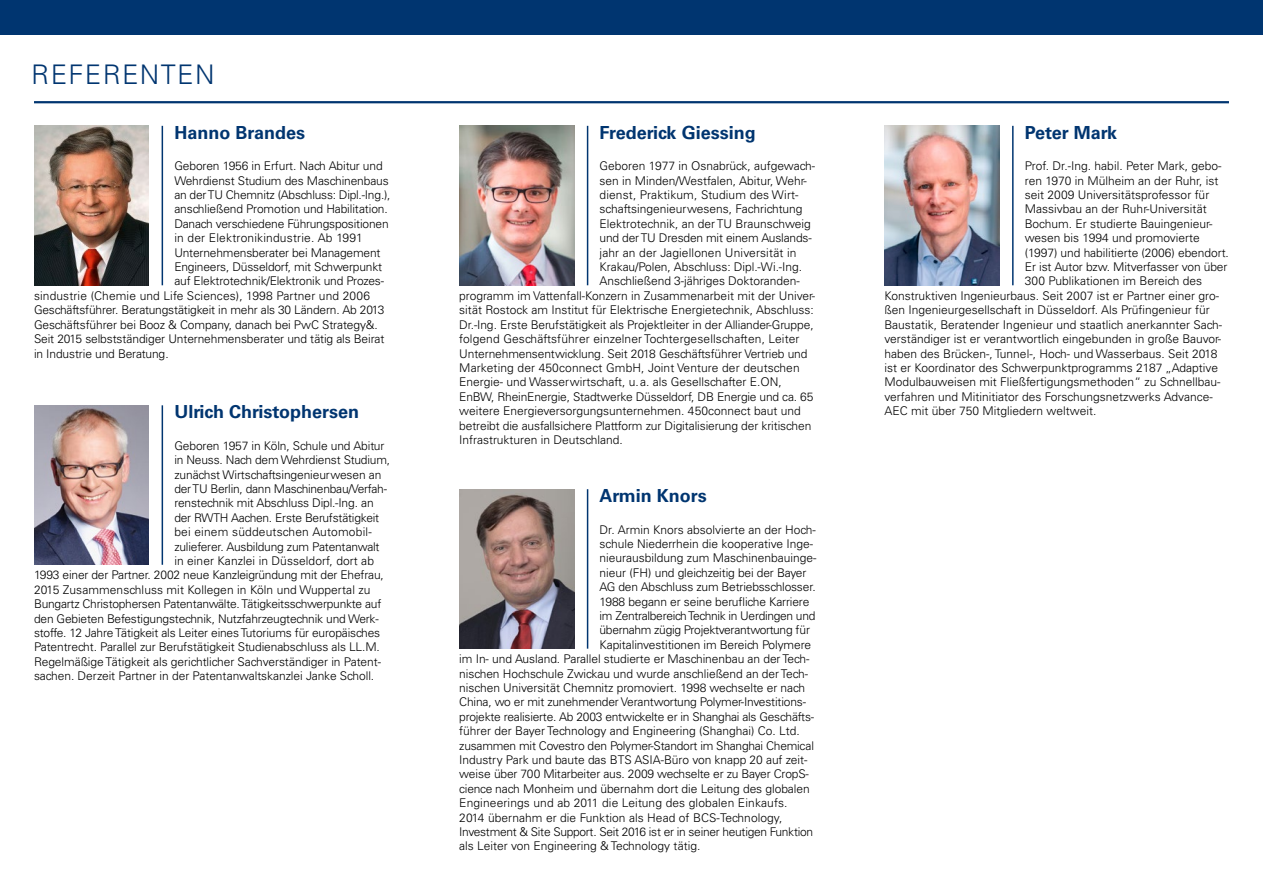
<style>
.page{position:relative;width:1263px;height:893px;background:#fff}
.page>*{position:absolute;margin:0;border:0;box-sizing:border-box;transform-origin:0 0}
.t1{font:300 27px "Univers LT Std";letter-spacing:.05em;color:#003570}
.t2{font:700 18px "Univers LT Std";color:#003570}
.t3{font:300 12px "Univers LT Std";letter-spacing:-.01em;color:#000}
.t4{font:300 12px "Univers LT Std";letter-spacing:.01em;color:#000}
.t5{font:300 12px "Univers LT Std";letter-spacing:.015em;color:#000}
</style>
<div class="page">
<div style="left:0;top:0;width:1263px;height:34px;background:#003570"></div>
<hr style="left:34px;top:101px;width:1195px;height:2px;background:#003570">
<img style="left:459px;top:489px;width:115px;height:160px">
<img style="left:459px;top:126px;width:115px;height:159px">
<img style="left:34px;top:405px;width:115px;height:160px">
<img style="left:884px;top:126px;width:115px;height:159px">
<img style="left:34px;top:126px;width:115px;height:159px">
<hr style="left:162px;top:126px;width:1px;height:159px;background:#003570">
<hr style="left:1012px;top:126px;width:1px;height:159px;background:#003570">
<hr style="left:162px;top:405px;width:1px;height:160px;background:#003570">
<hr style="left:587px;top:126px;width:1px;height:159px;background:#003570">
<hr style="left:587px;top:489px;width:1px;height:160px;background:#003570">
<h1 class="t1" style="left:31px;top:58px;width:185px">REFERENTEN</h1>
<h2 class="t2" style="left:600px;top:122px;width:158px">Frederick Giessing</h2>
<p class="t3" style="left:600px;top:159px;width:217px">Geboren 1977 in Osnabrück, aufgewach-</p>
<p class="t3" style="left:600px;top:173px;width:209px">sen in Minden/Westfalen, Abitur, Wehr-</p>
<p class="t4" style="left:600px;top:188px;width:201px">dienst, Praktikum, Studium des Wirt-</p>
<p class="t3" style="left:600px;top:202px;width:204px">schaftsingenieurwesens, Fachrichtung</p>
<p class="t3" style="left:600px;top:216px;width:213px">Elektrotechnik, an der TU Braunschweig</p>
<p class="t3" style="left:600px;top:231px;width:214px">und der TU Dresden mit einem Auslands-</p>
<p class="t4" style="left:600px;top:245px;width:198px">jahr an der Jagiellonen Universität in</p>
<p class="t3" style="left:600px;top:260px;width:204px">Krakau/Polen, Abschluss: Dipl.-Wi.-Ing.</p>
<p class="t3" style="left:600px;top:274px;width:201px">Anschließend 3-jähriges Doktoranden-</p>
<p class="t3" style="left:459px;top:288px;width:357px">programm im Vattenfall-Konzern in Zusammenarbeit mit der Univer-</p>
<p class="t3" style="left:459px;top:303px;width:356px">sität Rostock am Institut für Elektrische Energietechnik, Abschluss:</p>
<p class="t3" style="left:459px;top:317px;width:356px">Dr.-Ing. Erste Berufstätigkeit als Projektleiter in der Alliander-Gruppe,</p>
<p class="t4" style="left:459px;top:332px;width:342px">folgend Geschäftsführer einzelner Tochtergesellschaften, Leiter</p>
<p class="t3" style="left:459px;top:346px;width:350px">Unternehmensentwicklung. Seit 2018 Geschäftsführer Vertrieb und</p>
<p class="t4" style="left:459px;top:360px;width:342px">Marketing der 450connect GmbH, Joint Venture der deutschen</p>
<p class="t3" style="left:459px;top:375px;width:324px">Energie- und Wasserwirtschaft, u. a. als Gesellschafter E.ON,</p>
<p class="t3" style="left:459px;top:389px;width:356px">EnBW, RheinEnergie, Stadtwerke Düsseldorf, DB Energie und ca. 65</p>
<p class="t3" style="left:459px;top:404px;width:343px">weitere Energieversorgungsunternehmen. 450connect baut und</p>
<p class="t3" style="left:459px;top:418px;width:354px">betreibt die ausfallsichere Plattform zur Digitalisierung der kritischen</p>
<p class="t3" style="left:459px;top:432px;width:165px">Infrastrukturen in Deutschland.</p>
<h2 class="t2" style="left:174px;top:122px;width:132px">Hanno Brandes</h2>
<p class="t3" style="left:174px;top:159px;width:210px">Geboren 1956 in Erfurt. Nach Abitur und</p>
<p class="t3" style="left:174px;top:173px;width:216px">Wehrdienst Studium des Maschinenbaus</p>
<p class="t3" style="left:174px;top:188px;width:218px">an der TU Chemnitz (Abschluss: Dipl.-Ing.),</p>
<p class="t3" style="left:174px;top:202px;width:215px">anschließend Promotion und Habilitation.</p>
<p class="t3" style="left:174px;top:216px;width:216px">Danach verschiedene Führungspositionen</p>
<p class="t5" style="left:174px;top:231px;width:190px">in der Elektronikindustrie. Ab 1991</p>
<p class="t3" style="left:174px;top:245px;width:208px">Unternehmensberater bei Management</p>
<p class="t3" style="left:174px;top:260px;width:209px">Engineers, Düsseldorf, mit Schwerpunkt</p>
<p class="t3" style="left:174px;top:274px;width:211px">auf Elektrotechnik/Elektronik und Prozes-</p>
<p class="t4" style="left:34px;top:288px;width:338px">sindustrie (Chemie und Life Sciences), 1998 Partner und 2006</p>
<p class="t3" style="left:34px;top:303px;width:352px">Geschäftsführer. Beratungstätigkeit in mehr als 30 Ländern. Ab 2013</p>
<p class="t3" style="left:34px;top:317px;width:345px">Geschäftsführer bei Booz &amp; Company, danach bei PwC Strategy&amp;.</p>
<p class="t3" style="left:34px;top:332px;width:352px">Seit 2015 selbstständiger Unternehmensberater und tätig als Beirat</p>
<p class="t3" style="left:34px;top:346px;width:136px">in Industrie und Beratung.</p>
<h2 class="t2" style="left:1025px;top:122px;width:94px">Peter Mark</h2>
<p class="t3" style="left:1025px;top:159px;width:198px">Prof. Dr.-Ing. habil. Peter Mark, gebo-</p>
<p class="t3" style="left:1025px;top:173px;width:195px">ren 1970 in Mülheim an der Ruhr, ist</p>
<p class="t3" style="left:1025px;top:188px;width:186px">seit 2009 Universitätsprofessor für</p>
<p class="t3" style="left:1025px;top:202px;width:183px">Massivbau an der Ruhr-Universität</p>
<p class="t3" style="left:1025px;top:216px;width:189px">Bochum. Er studierte Bauingenieur-</p>
<p class="t3" style="left:1025px;top:231px;width:176px">wesen bis 1994 und promovierte</p>
<p class="t3" style="left:1025px;top:245px;width:206px">(1997) und habilitierte (2006) ebendort.</p>
<p class="t3" style="left:1025px;top:260px;width:204px">Er ist Autor bzw. Mitverfasser von über</p>
<p class="t3" style="left:1025px;top:274px;width:179px">300 Publikationen im Bereich des</p>
<p class="t3" style="left:884px;top:288px;width:336px">Konstruktiven Ingenieurbaus. Seit 2007 ist er Partner einer gro-</p>
<p class="t3" style="left:884px;top:303px;width:327px">ßen Ingenieurgesellschaft in Düsseldorf. Als Prüfingenieur für</p>
<p class="t3" style="left:884px;top:317px;width:339px">Baustatik, Beratender Ingenieur und staatlich anerkannter Sach-</p>
<p class="t3" style="left:884px;top:332px;width:338px">verständiger ist er verantwortlich eingebunden in große Bauvor-</p>
<p class="t3" style="left:884px;top:346px;width:334px">haben des Brücken-, Tunnel-, Hoch- und Wasserbaus. Seit 2018</p>
<p class="t3" style="left:884px;top:360px;width:335px">ist er Koordinator des Schwerpunktprogramms 2187 „Adaptive</p>
<p class="t3" style="left:884px;top:375px;width:337px">Modulbauweisen mit Fließfertigungsmethoden“ zu Schnellbau-</p>
<p class="t3" style="left:884px;top:389px;width:330px">verfahren und Mitinitiator des Forschungsnetzwerks Advance-</p>
<h2 class="t2" style="left:174px;top:401px;width:186px">Ulrich Christophersen</h2>
<p class="t3" style="left:884px;top:404px;width:213px">AEC mit über 750 Mitgliedern weltweit.</p>
<p class="t3" style="left:174px;top:438px;width:212px">Geboren 1957 in Köln, Schule und Abitur</p>
<p class="t3" style="left:174px;top:453px;width:217px">in Neuss. Nach dem Wehrdienst Studium,</p>
<p class="t3" style="left:174px;top:467px;width:209px">zunächst Wirtschaftsingenieurwesen an</p>
<p class="t3" style="left:174px;top:481px;width:214px">der TU Berlin, dann Maschinenbau/Verfah-</p>
<p class="t3" style="left:174px;top:496px;width:201px">renstechnik mit Abschluss Dipl.-Ing. an</p>
<p class="t3" style="left:174px;top:510px;width:206px">der RWTH Aachen. Erste Berufstätigkeit</p>
<p class="t5" style="left:174px;top:525px;width:199px">bei einem süddeutschen Automobil-</p>
<p class="t3" style="left:174px;top:539px;width:207px">zulieferer. Ausbildung zum Patentanwalt</p>
<p class="t3" style="left:174px;top:553px;width:201px">in einer Kanzlei in Düsseldorf, dort ab</p>
<p class="t3" style="left:34px;top:568px;width:351px">1993 einer der Partner. 2002 neue Kanzleigründung mit der Ehefrau,</p>
<p class="t3" style="left:34px;top:582px;width:338px">2015 Zusammenschluss mit Kollegen in Köln und Wuppertal zu</p>
<p class="t3" style="left:34px;top:597px;width:349px">Bungartz Christophersen Patentanwälte. Tätigkeitsschwerpunkte auf</p>
<p class="t3" style="left:34px;top:611px;width:346px">den Gebieten Befestigungstechnik, Nutzfahrzeugtechnik und Werk-</p>
<p class="t3" style="left:34px;top:625px;width:348px">stoffe. 12 Jahre Tätigkeit als Leiter eines Tutoriums für europäisches</p>
<p class="t3" style="left:34px;top:640px;width:347px">Patentrecht. Parallel zur Berufstätigkeit Studienabschluss als LL.M.</p>
<p class="t3" style="left:34px;top:654px;width:349px">Regelmäßige Tätigkeit als gerichtlicher Sachverständiger in Patent-</p>
<p class="t3" style="left:34px;top:669px;width:342px">sachen. Derzeit Partner in der Patentanwaltskanzlei Janke Scholl.</p>
<h2 class="t2" style="left:600px;top:485px;width:109px">Armin Knors</h2>
<p class="t3" style="left:600px;top:522px;width:218px">Dr. Armin Knors absolvierte an der Hoch-</p>
<p class="t3" style="left:600px;top:537px;width:215px">schule Niederrhein die kooperative Inge-</p>
<p class="t3" style="left:600px;top:551px;width:218px">nieurausbildung zum Maschinenbauinge-</p>
<p class="t3" style="left:600px;top:565px;width:208px">nieur (FH) und gleichzeitig bei der Bayer</p>
<p class="t3" style="left:600px;top:580px;width:218px">AG den Abschluss zum Betriebsschlosser.</p>
<p class="t3" style="left:600px;top:594px;width:211px">1988 begann er seine berufliche Karriere</p>
<p class="t3" style="left:600px;top:609px;width:217px">im Zentralbereich Technik in Uerdingen und</p>
<p class="t3" style="left:600px;top:623px;width:212px">übernahm zügig Projektverantwortung für</p>
<p class="t3" style="left:600px;top:637px;width:213px">Kapitalinvestitionen im Bereich Polymere</p>
<p class="t3" style="left:459px;top:652px;width:352px">im In- und Ausland. Parallel studierte er Maschinenbau an der Tech-</p>
<p class="t3" style="left:459px;top:666px;width:350px">nischen Hochschule Zwickau und wurde anschließend an der Tech-</p>
<p class="t3" style="left:459px;top:681px;width:347px">nischen Universität Chemnitz promoviert. 1998 wechselte er nach</p>
<p class="t3" style="left:459px;top:695px;width:348px">China, wo er mit zunehmender Verantwortung Polymer-Investitions-</p>
<p class="t3" style="left:459px;top:709px;width:356px">projekte realisierte. Ab 2003 entwickelte er in Shanghai als Geschäfts-</p>
<p class="t3" style="left:459px;top:724px;width:342px">führer der Bayer Technology and Engineering (Shanghai) Co. Ltd.</p>
<p class="t3" style="left:459px;top:738px;width:356px">zusammen mit Covestro den Polymer-Standort im Shanghai Chemical</p>
<p class="t3" style="left:459px;top:753px;width:350px">Industry Park und baute das BTS ASIA-Büro von knapp 20 auf zeit-</p>
<p class="t3" style="left:459px;top:767px;width:351px">weise über 700 Mitarbeiter aus. 2009 wechselte er zu Bayer CropS-</p>
<p class="t3" style="left:459px;top:781px;width:352px">cience nach Monheim und übernahm dort die Leitung des globalen</p>
<p class="t4" style="left:459px;top:796px;width:330px">Engineerings und ab 2011 die Leitung des globalen Einkaufs.</p>
<p class="t3" style="left:459px;top:810px;width:325px">2014 übernahm er die Funktion als Head of BCS-Technology,</p>
<p class="t3" style="left:459px;top:825px;width:355px">Investment &amp; Site Support. Seit 2016 ist er in seiner heutigen Funktion</p>
<p class="t3" style="left:459px;top:839px;width:243px">als Leiter von Engineering &amp; Technology tätig.</p>
</div>
